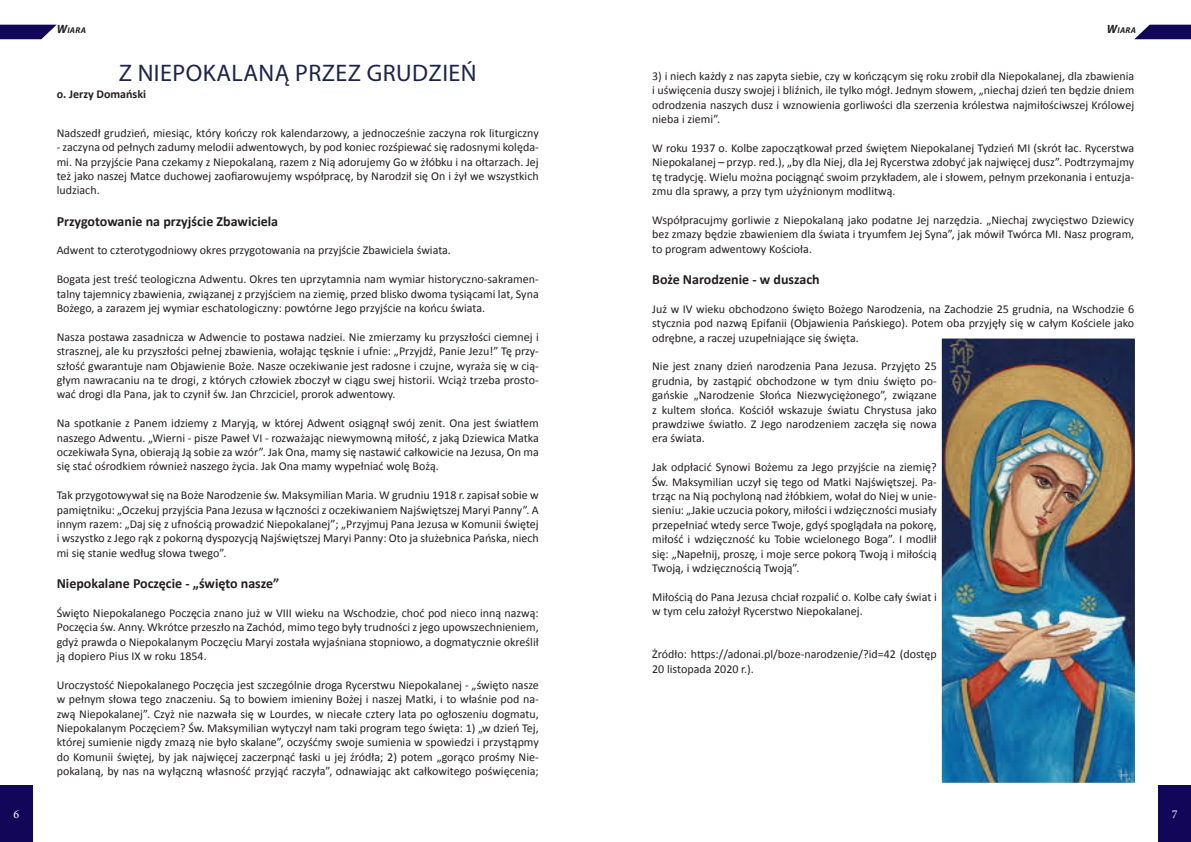
<style>
.page{position:relative;width:1191px;height:842px;background:#fff}
.page>*{position:absolute;margin:0;border:0;box-sizing:border-box;transform-origin:0 0}
.normalny_tekst{font:24px "Myriad Pro";letter-spacing:.02em;color:#1c2449}
.t1{font:700 14px "Calibri";color:#231f20}
.t2{font:12px/14.4px "Calibri";color:#231f20;text-align:justify}
.t3{font:700 12px "Calibri";color:#231f20}
.t4{font:12px "Minion Pro";color:#fff}
.t5{font:italic 700 8.4px "Myriad Pro";letter-spacing:.035em;color:#231f20}
.s1{font-size:12px}
</style>
<div class="page">
<div style="left:0;top:785px;width:33px;height:57px;background:#110658"></div>
<div style="left:1158px;top:785px;width:33px;height:57px;background:#110658"></div>
<svg style="left:0;top:25px;width:57px;height:14px"></svg>
<svg style="left:1134px;top:25px;width:57px;height:14px"></svg>
<img style="left:942px;top:340px;width:191px;height:442px">
<div style="left:936px;top:334px;width:203px;height:454px;border:5px solid #fff"></div>
<p class="t4" style="left:14px;top:806px;width:7px">6</p>
<p class="t5" style="left:57px;top:25px;width:31px"><span class="s1">W</span>IARA</p>
<p class="t5" style="left:1106px;top:25px;width:31px"><span class="s1">W</span>IARA</p>
<p class="normalny_tekst" style="left:119px;top:58px;width:359px">Z NIEPOKALANĄ PRZEZ GRUDZIEŃ</p>
<p class="t3" style="left:57px;top:87px;width:91px">o. Jerzy Domański</p>
<p class="t2" style="left:57px;top:126px;width:483px">Nadszedł grudzień, miesiąc, który kończy rok kalendarzowy, a jednocześnie zaczyna rok liturgiczny</p>
<p class="t2" style="left:57px;top:140px;width:483px">- zaczyna od pełnych zadumy melodii adwentowych, by pod koniec rozśpiewać się radosnymi kolęda&shy;mi. Na przyjście Pana czekamy z Niepokalaną, razem z Nią adorujemy Go w żłóbku i na ołtarzach. Jej też jako naszej Matce duchowej zaofiarowujemy współpracę, by Narodził się On i żył we wszystkich ludziach.</p>
<p class="t1" style="left:57px;top:212px;width:223px">Przygotowanie na przyjście Zbawiciela</p>
<p class="t2" style="left:57px;top:243px;width:396px">Adwent to czterotygodniowy okres przygotowania na przyjście Zbawiciela świata.</p>
<p class="t2" style="left:57px;top:272px;width:483px">Bogata jest treść teologiczna Adwentu. Okres ten uprzytamnia nam wymiar historyczno-sakramen&shy;talny tajemnicy zbawienia, związanej z przyjściem na ziemię, przed blisko dwoma tysiącami lat, Syna Bożego, a zarazem jej wymiar eschatologiczny: powtórne Jego przyjście na końcu świata.</p>
<p class="t2" style="left:57px;top:330px;width:483px">Nasza postawa zasadnicza w Adwencie to postawa nadziei. Nie zmierzamy ku przyszłości ciemnej i strasznej, ale ku przyszłości pełnej zbawienia, wołając tęsknie i ufnie: „Przyjdź, Panie Jezu!” Tę przy&shy;szłość gwarantuje nam Objawienie Boże. Nasze oczekiwanie jest radosne i czujne, wyraża się w cią&shy;głym nawracaniu na te drogi, z których człowiek zboczył w ciągu swej historii. Wciąż trzeba prosto&shy;wać drogi dla Pana, jak to czynił św. Jan Chrzciciel, prorok adwentowy.</p>
<p class="t2" style="left:57px;top:416px;width:483px">Na spotkanie z Panem idziemy z Maryją, w której Adwent osiągnął swój zenit. Ona jest światłem naszego Adwentu. „Wierni - pisze Paweł VI - rozważając niewymowną miłość, z jaką Dziewica Matka oczekiwała Syna, obierają Ją sobie za wzór”. Jak Ona, mamy się nastawić całkowicie na Jezusa, On ma się stać ośrodkiem również naszego życia. Jak Ona mamy wypełniać wolę Bożą.</p>
<p class="t2" style="left:57px;top:488px;width:483px">Tak przygotowywał się na Boże Narodzenie św. Maksymilian Maria. W grudniu 1918 r. zapisał sobie w pamiętniku: „Oczekuj przyjścia Pana Jezusa w łączności z oczekiwaniem Najświętszej Maryi Panny”. A innym razem: „Daj się z ufnością prowadzić Niepokalanej”; „Przyjmuj Pana Jezusa w Komunii świętej i wszystko z Jego rąk z pokorną dyspozycją Najświętszej Maryi Panny: Oto ja służebnica Pańska, niech mi się stanie według słowa twego”.</p>
<p class="t1" style="left:57px;top:574px;width:224px">Niepokalane Poczęcie - „święto nasze”</p>
<p class="t2" style="left:57px;top:606px;width:483px">Święto Niepokalanego Poczęcia znano już w VIII wieku na Wschodzie, choć pod nieco inną nazwą:<br>Poczęcia św. Anny. Wkrótce przeszło na Zachód, mimo tego były trudności z jego upowszechnieniem, gdyż prawda o Niepokalanym Poczęciu Maryi została wyjaśniana stopniowo, a dogmatycznie określił ją dopiero Pius IX w roku 1854.</p>
<p class="t2" style="left:57px;top:678px;width:483px">Uroczystość Niepokalanego Poczęcia jest szczególnie droga Rycerstwu Niepokalanej - „święto nasze w pełnym słowa tego znaczeniu. Są to bowiem imieniny Bożej i naszej Matki, i to właśnie pod na&shy;zwą Niepokalanej”. Czyż nie nazwała się w Lourdes, w niecałe cztery lata po ogłoszeniu dogmatu, Niepokalanym Poczęciem? Św. Maksymilian wytyczył nam taki program tego święta: 1) „w dzień Tej, której sumienie nigdy zmazą nie było skalane”, oczyśćmy swoje sumienia w spowiedzi i przystąpmy do Komunii świętej, by jak najwięcej zaczerpnąć łaski u jej źródła; 2) potem „gorąco prośmy Nie&shy;pokalaną, by nas na wyłączną własność przyjąć raczyła”, odnawiając akt całkowitego poświęcenia;</p>
<p class="t2" style="left:652px;top:69px;width:483px">3) i niech każdy z nas zapyta siebie, czy w kończącym się roku zrobił dla Niepokalanej, dla zbawienia i uświęcenia duszy swojej i bliźnich, ile tylko mógł. Jednym słowem, „niechaj dzień ten będzie dniem odrodzenia naszych dusz i wznowienia gorliwości dla szerzenia królestwa najmiłościwszej Królowej nieba i ziemi”.</p>
<p class="t2" style="left:652px;top:141px;width:483px">W roku 1937 o. Kolbe zapoczątkował przed świętem Niepokalanej Tydzień MI (skrót łac. Rycerstwa Niepokalanej – przyp. red.), „by dla Niej, dla Jej Rycerstwa zdobyć jak najwięcej dusz”. Podtrzymajmy tę tradycję. Wielu można pociągnąć swoim przykładem, ale i słowem, pełnym przekonania i entuzja&shy;zmu dla sprawy, a przy tym użyźnionym modlitwą.</p>
<p class="t2" style="left:652px;top:213px;width:483px">Współpracujmy gorliwie z Niepokalaną jako podatne Jej narzędzia. „Niechaj zwycięstwo Dziewicy bez zmazy będzie zbawieniem dla świata i tryumfem Jej Syna”, jak mówił Twórca MI. Nasz program, to program adwentowy Kościoła.</p>
<p class="t1" style="left:652px;top:270px;width:169px">Boże Narodzenie - w duszach</p>
<p class="t2" style="left:652px;top:302px;width:483px">Już w IV wieku obchodzono święto Bożego Narodzenia, na Zachodzie 25 grudnia, na Wschodzie 6 stycznia pod nazwą Epifanii (Objawienia Pańskiego). Potem oba przyjęły się w całym Kościele jako odrębne, a raczej uzupełniające się święta.</p>
<p class="t2" style="left:652px;top:359px;width:286px">Nie jest znany dzień narodzenia Pana Jezusa. Przyjęto 25 grudnia, by zastąpić obchodzone w tym dniu święto po&shy;gańskie „Narodzenie Słońca Niezwyciężonego”, związane z kultem słońca. Kościół wskazuje światu Chrystusa jako prawdziwe światło. Z Jego narodzeniem zaczęła się nowa era świata.</p>
<p class="t2" style="left:652px;top:460px;width:286px">Jak odpłacić Synowi Bożemu za Jego przyjście na ziemię?<br>Św. Maksymilian uczył się tego od Matki Najświętszej. Pa&shy;trząc na Nią pochyloną nad żłóbkiem, wołał do Niej w unie&shy;sieniu: „Jakie uczucia pokory, miłości i wdzięczności musiały przepełniać wtedy serce Twoje, gdyś spoglądała na pokorę, miłość i wdzięczność ku Tobie wcielonego Boga”. I modlił się: „Napełnij, proszę, i moje serce pokorą Twoją i miłością Twoją, i wdzięcznością Twoją”.</p>
<p class="t2" style="left:652px;top:590px;width:286px">Miłością do Pana Jezusa chciał rozpalić o. Kolbe cały świat i w tym celu założył Rycerstwo Niepokalanej.</p>
<p class="t2" style="left:652px;top:647px;width:286px">Żródło: https://adonai.pl/boze-narodzenie/?id=42 (dostęp<br>20 listopada 2020 r.).</p>
<p class="t4" style="left:1171px;top:806px;width:7px">7</p>
</div>
